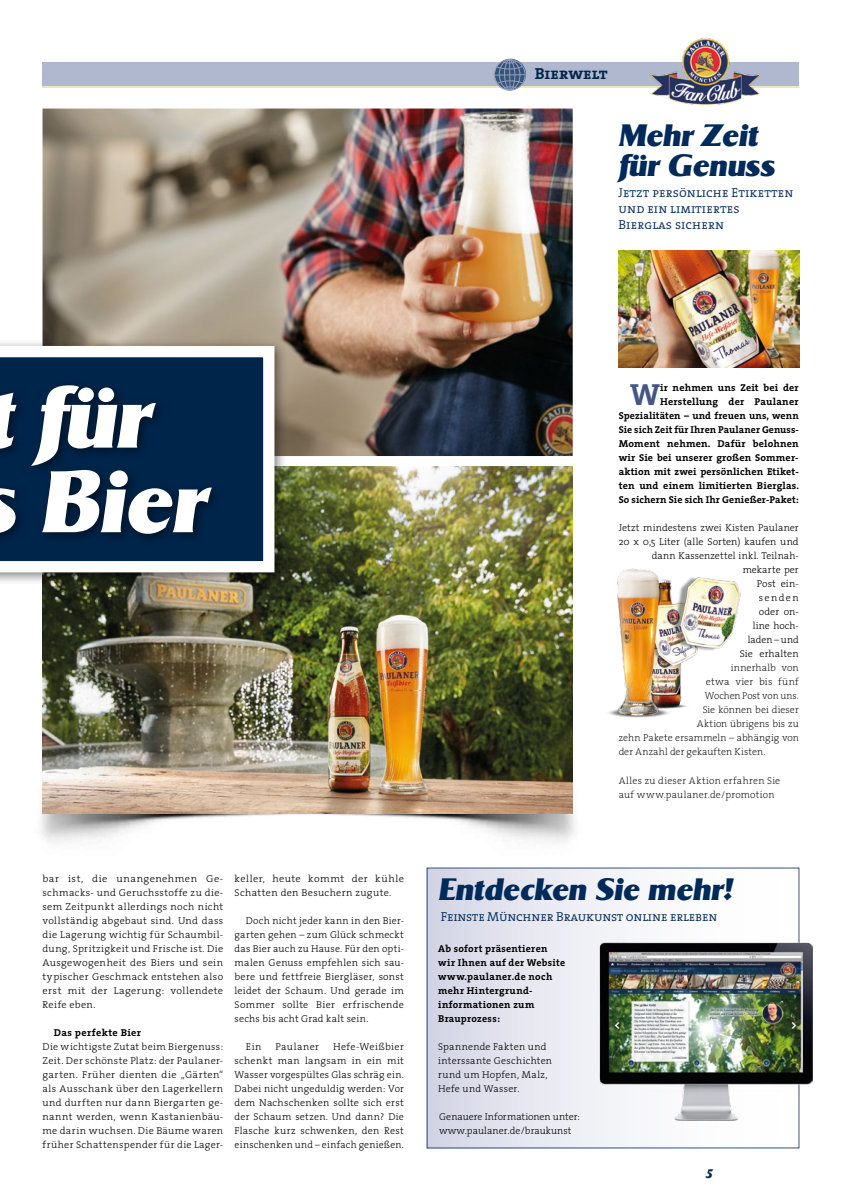
<style>
.page{position:relative;width:842px;height:1191px;background:#fff}
.page>*{position:absolute;margin:0;border:0;box-sizing:border-box;transform-origin:0 0}
.t1{font:italic 800 84.6px/84.6px "Sigvar";color:#fff}
.t2{font:700 30.7px "The Serif";color:#435684}
.t3{font:italic 800 30px/30px "Sigvar";color:#002a5a}
.t4{font:16px "The Serif Bold Caps";color:#00254b}
.t5{font:13px/16px "The Serif Semi Light Caps";color:#002a5a}
.t6{font:13px "The Serif Semi Light Caps";letter-spacing:-.02em;color:#002a5a}
.t7{font:italic 800 12px "Sigvar";color:#00254b}
.t8{font:300 10px/14px "The Serif";letter-spacing:.025em;color:#000;text-align:justify}
.t9{font:700 10px/14px "The Serif";letter-spacing:.015em;color:#000;text-align:right}
.t10{font:300 10px/14px "The Serif";letter-spacing:.025em;color:#000;text-align:justify;scale:1.05 1}
.t11{font:200 10px "The Serif";letter-spacing:.01em;color:#000}
.t12{font:200 10px/14px "The Serif";letter-spacing:.03em;color:#000}
</style>
<div class="page">
<div style="left:43px;top:62px;width:756px;height:25px;background:#afb8cf"></div>
<hr style="left:43px;top:86px;width:756px;height:2px;background:#f2e4c1">
<img style="left:649px;top:38px;width:112px;height:67px">
<svg style="left:494px;top:58px;width:32px;height:33px"></svg>
<img style="left:41px;top:703px;width:534px;height:140px">
<img style="left:43px;top:109px;width:530px;height:704px">
<img style="left:619px;top:250px;width:180px;height:117px">
<img style="left:608px;top:568px;width:133px;height:150px">
<div style="left:0;top:456px;width:577px;height:10px;background:#fff"></div>
<div style="left:427px;top:867px;width:372px;height:281px;background:linear-gradient(to right,#d8dae8,#fff)"></div>
<div style="left:0;top:339px;width:287px;height:246px;background:#000;opacity:.5"></div>
<svg style="left:0;top:340px;width:280px;height:238px"></svg>
<div style="left:0;top:378px;width:224px;height:186px;background:#000;opacity:.5"></div>
<img style="left:600px;top:942px;width:213px;height:178px">
<h3 class="t4" style="left:535px;top:60px;width:74px">Bierwelt</h3>
<h3 class="t3" style="left:619px;top:120px;width:158px">Mehr Zeit für Genuss</h3>
<h3 class="t5" style="left:619px;top:184px;width:176px">Jetzt persönliche Etiketten und ein limitiertes<br>Bierglas sichern</h3>
<h1 class="t1" style="left:40px;top:374px;width:165px;text-indent:-58px">t für<br>Bier</h1>
<p class="t10" style="left:43px;top:871px;width:174px">bar ist, die unangenehmen Ge&shy;schmacks- und Geruchsstoffe zu die&shy;sem Zeitpunkt allerdings noch nicht vollständig abgebaut sind. Und dass die Lagerung wichtig für Schaumbil&shy;dung, Spritzigkeit und Frische ist. Die Ausgewogenheit des Biers und sein typischer Geschmack entstehen also erst mit der Lagerung: vollendete Reife eben.</p>
<p class="t9" style="left:54px;top:1025px;width:89px">Das perfekte Bier</p>
<p class="t8" style="left:43px;top:1039px;width:182px">Die wichtigste Zutat beim Biergenuss:<br>Zeit. Der schönste Platz: der Paulaner&shy;garten. Früher dienten die „Gärten“ als Ausschank über den Lagerkellern und durften nur dann Biergarten ge&shy;nannt werden, wenn Kastanienbäu&shy;me darin wuchsen. Die Bäume waren früher Schattenspender für die Lager-</p>
<p class="t10" style="left:235px;top:871px;width:163px">keller, heute kommt der kühle<br>Schatten den Besuchern zugute.</p>
<p class="t8" style="left:235px;top:913px;width:171px;text-indent:11px">Doch nicht jeder kann in den Bier&shy;garten gehen – zum Glück schmeckt das Bier auch zu Hause. Für den opti&shy;malen Genuss empfehlen sich sau&shy;bere und fettfreie Biergläser, sonst leidet der Schaum. Und gerade im Sommer sollte Bier erfrischende sechs bis acht Grad kalt sein.</p>
<p class="t8" style="left:246px;top:1039px;width:17px">Ein</p>
<p class="t8" style="left:276px;top:1039px;width:45px">Paulaner</p>
<p class="t8" style="left:235px;top:1039px;width:171px;text-indent:98px">Hefe-Weißbier schenkt man langsam in ein mit Wasser vorgespültes Glas schräg ein.<br>Dabei nicht ungeduldig werden: Vor dem Nachschenken sollte sich erst der Schaum setzen. Und dann? Die Flasche kurz schwenken, den Rest einschenken und – einfach genießen.</p>
<p class="t9" style="left:619px;top:381px;width:182px">ir nehmen uns Zeit bei der Herstellung der Paulaner Spezialitäten – und freuen uns, wenn Sie sich Zeit für Ihren Paulaner Genuss-Moment nehmen. Dafür belohnen wir Sie bei unserer großen Sommer&shy;aktion mit zwei persönlichen Etiket&shy;ten und einem limitierten Bierglas.<br>So sichern Sie sich Ihr Genießer-Paket:</p>
<p class="t8" style="left:619px;top:521px;width:181px;text-align:right">Jetzt mindestens zwei Kisten Paulaner<br>20 x 0,5 Liter (alle Sorten) kaufen und dann Kassenzettel inkl. Teilnah&shy;mekarte per<br>Post ein-<br>senden<br>oder on-<br>line hoch-<br>laden – und<br>Sie erhalten</p>
<p class="t11" style="left:731px;top:660px;width:70px">innerhalb von</p>
<p class="t11" style="left:706px;top:674px;width:95px">etwa vier bis fünf</p>
<p class="t11" style="left:705px;top:688px;width:96px">Wochen Post von uns.</p>
<p class="t11" style="left:703px;top:702px;width:97px">Sie können bei dieser</p>
<p class="t11" style="left:697px;top:716px;width:103px">Aktion übrigens bis zu</p>
<p class="t11" style="left:619px;top:730px;width:181px">zehn Pakete ersammeln – abhängig von</p>
<p class="t11" style="left:619px;top:744px;width:148px">der Anzahl der gekauften Kisten.</p>
<p class="t12" style="left:619px;top:772px;width:163px">Alles zu dieser Aktion erfahren Sie auf www.paulaner.de/promotion</p>
<h2 class="t2" style="left:630px;top:369px;width:31px">W</h2>
<h3 class="t3" style="left:438px;top:873px;width:296px">Entdecken Sie mehr!</h3>
<h3 class="t6" style="left:441px;top:905px;width:278px">Feinste Münchner Braukunst online erleben</h3>
<p class="t9" style="left:438px;top:941px;width:128px;text-align:left">Ab sofort präsentieren wir Ihnen auf der Website www.paulaner.de noch mehr Hintergrund&shy;informationen zum<br>Brauprozess:</p>
<p class="t8" style="left:438px;top:1039px;width:115px;text-align:left">Spannende Fakten und interssante Geschichten rund um Hopfen, Malz,<br>Hefe und Wasser.</p>
<p class="t8" style="left:439px;top:1109px;width:142px">Genauere Informationen unter: www.paulaner.de/braukunst</p>
<p class="t7" style="left:705px;top:1166px;width:10px">5</p>
</div>
